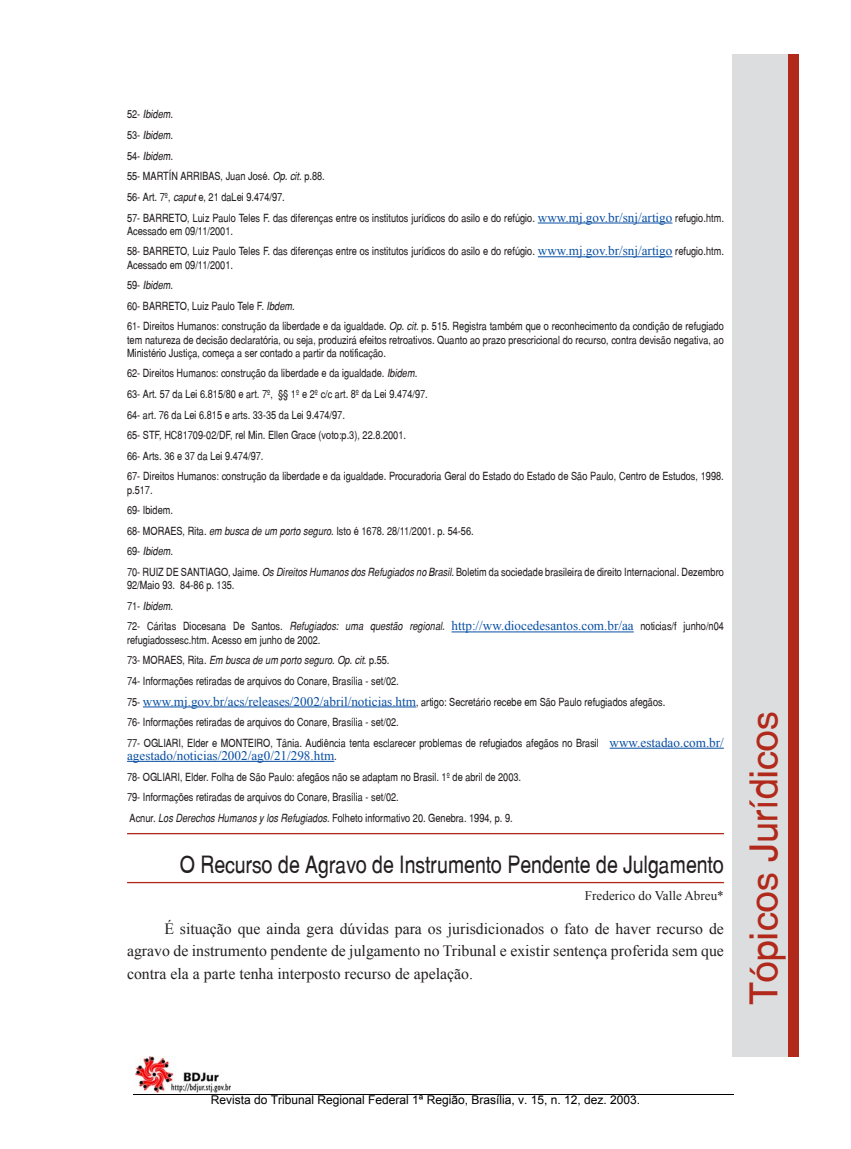
<style>
.page{position:relative;width:851px;height:1149px;background:#fff}
.page>*{position:absolute;margin:0;border:0;box-sizing:border-box;transform-origin:0 0}
.t1{font:37.95px "Switzerland Narrow Plain";color:#b1291a;scale:1.21 1}
.t2{font:23.7px "Switzerland Narrow Plain";color:#231f20}
.t3{font:15.75px/22.4px "Times New Roman";color:#231f20;text-align:justify}
.t4{font:13.2px "Times New Roman";color:#094fa3}
.t5{font:13.2px "Times New Roman";color:#231f20}
.t6{font:12px "Arial";color:#000}
.t7{font:11.25px/20.5px "Switzerland Narrow Plain";color:#231f20}
.t8{font:italic 11.25px/20.5px "Switzerland Narrow";color:#231f20;text-align:justify}
.s1{font-family:"Switzerland Narrow Plain";font-style:normal}
.s2{font-family:"Switzerland Narrow";font-style:italic}
.s3{font-family:"Times New Roman";font-size:13.2px;color:#094fa3}
.s4{font-family:"Switzerland Narrow Plain";font-size:11.25px;color:#231f20}
</style>
<div class="page">
<hr style="left:127px;top:832px;width:596px;height:2px;background:#b1291a">
<hr style="left:127px;top:881px;width:596px;height:2px;background:#b1291a">
<hr style="left:537px;top:222px;width:135px;height:1px;background:#094fa3">
<hr style="left:537px;top:256px;width:135px;height:1px;background:#094fa3">
<hr style="left:451px;top:631px;width:182px;height:1px;background:#094fa3">
<hr style="left:143px;top:706px;width:273px;height:1px;background:#094fa3">
<hr style="left:609px;top:747px;width:114px;height:1px;background:#094fa3">
<hr style="left:127px;top:760px;width:207px;height:1px;background:#094fa3">
<div style="left:732px;top:54px;width:61px;height:1002px;background:#dcdddf"></div>
<div style="left:788px;top:54px;width:10px;height:1002px;background:#b1291a"></div>
<img style="left:136px;top:1056px;width:94px;height:36px">
<hr style="left:134px;top:1093px;width:600px;height:1px;background:#000">
<p class="t8" style="left:127px;top:104px;width:47px"><span class="s1">52-</span> Ibidem<span class="s1">.<br>53-</span> Ibidem<span class="s1">.<br>54-</span> Ibidem<span class="s1">.</span></p>
<p class="t7" style="left:127px;top:166px;width:598px">55- MARTÍN ARRIBAS, Juan José. <span class="s2">Op. cit</span>. p.88.<br>56- Art. 7º, <span class="s2">caput</span> e, 21 daLei 9.474/97.<br>57- BARRETO, Luiz Paulo Teles F. das diferenças entre os institutos jurídicos do asilo e do refúgio. <span class="s3">www.mj.gov.br/snj/artigo</span> refugio.htm.</p>
<p class="t7" style="left:127px;top:220px;width:598px">Acessado em 09/11/2001.<br>58- BARRETO, Luiz Paulo Teles F. das diferenças entre os institutos jurídicos do asilo e do refúgio. <span class="s3">www.mj.gov.br/snj/artigo</span> refugio.htm.</p>
<p class="t7" style="left:127px;top:254px;width:107px">Acessado em 09/11/2001.</p>
<p class="t8" style="left:127px;top:274px;width:47px"><span class="s1">59-</span> Ibidem<span class="s1">.</span></p>
<p class="t7" style="left:127px;top:295px;width:598px">60- BARRETO, Luiz Paulo Tele F. <span class="s2">Ibdem</span>.<br>61- Direitos Humanos: construção da liberdade e da igualdade. <span class="s2">Op. cit</span>. p. 515. Registra também que o reconhecimento da condição de refugiado</p>
<p class="t7" style="left:127px;top:332px;width:598px;line-height:13.2px">tem natureza de decisão declaratória, ou seja, produzirá efeitos retroativos. Quanto ao prazo prescricional do recurso, contra devisão negativa, ao<br>Ministério Justiça, começa a ser contado a partir da notificação.</p>
<p class="t7" style="left:127px;top:363px;width:598px">62- Direitos Humanos: construção da liberdade e da igualdade. <span class="s2">Ibidem</span>.<br>63- Art. 57 da Lei 6.815/80 e art. 7º, §§ 1º e 2º c/c art. 8º da Lei 9.474/97.<br>64- art. 76 da Lei 6.815 e arts. 33-35 da Lei 9.474/97.<br>65- STF, HC81709-02/DF, rel Min. Ellen Grace (voto:p.3), 22.8.2001.<br>66- Arts. 36 e 37 da Lei 9.474/97.<br>67- Direitos Humanos: construção da liberdade e da igualdade. Procuradoria Geral do Estado do Estado de São Paulo, Centro de Estudos, 1998.</p>
<p class="t7" style="left:127px;top:479px;width:348px">p.517.<br>69- Ibidem.<br>68- MORAES, Rita. <span class="s2">em busca de um porto seguro</span>. Isto é 1678. 28/11/2001. p. 54-56.</p>
<p class="t8" style="left:127px;top:540px;width:47px"><span class="s1">69-</span> Ibidem<span class="s1">.</span></p>
<p class="t7" style="left:127px;top:565px;width:598px;line-height:13.2px">70- RUIZ DE SANTIAGO, Jaime. <span class="s2">Os Direitos Humanos dos Refugiados no Brasil</span>. Boletim da sociedade brasileira de direito Internacional. Dezembro<br>92/Maio 93. 84-86 p. 135.</p>
<p class="t8" style="left:127px;top:595px;width:47px"><span class="s1">71-</span> Ibidem<span class="s1">.</span></p>
<p class="t7" style="left:127px;top:619px;width:598px;line-height:13.2px">72- Cáritas Diocesana De Santos. <span class="s2">Refugiados: uma questão regional.</span> <span class="s3">http://ww.diocedesantos.com.br/aa</span> noticias/f junho/n04 refugiadossesc.htm. Acesso em junho de 2002.</p>
<p class="t8" style="left:127px;top:649px;width:264px"><span class="s1">73- MORAES, Rita.</span> Em busca de um porto seguro<span class="s1">.</span> Op. cit<span class="s1">. p.55.</span></p>
<p class="t7" style="left:127px;top:670px;width:598px">74- Informações retiradas de arquivos do Conare, Brasília - set/02.<br>75- <span class="s3">www.mj.gov.br/acs/releases/2002/abril/noticias.htm</span>, artigo: Secretário recebe em São Paulo refugiados afegãos.<br>76- Informações retiradas de arquivos do Conare, Brasília - set/02.<br>77- OGLIARI, Elder e MONTEIRO, Tânia. Audiência tenta esclarecer problemas de refugiados afegãos no Brasil <span class="s3">www.estadao.com.br/</span></p>
<p class="t4" style="left:127px;top:746px;width:211px">agestado/noticias/2002/ag0/21/298.htm<span class="s4">.</span></p>
<p class="t7" style="left:127px;top:765px;width:395px">78- OGLIARI, Elder. Folha de São Paulo: afegãos não se adaptam no Brasil. 1º de abril de 2003.<br>79- Informações retiradas de arquivos do Conare, Brasília - set/02.<br>Acnur. <span class="s2">Los Derechos Humanos y los Refugiados</span>. Folheto informativo 20. Genebra. 1994, p. 9.</p>
<h2 class="t2" style="left:180px;top:849px;width:545px">O Recurso de Agravo de Instrumento Pendente de Julgamento</h2>
<p class="t5" style="left:585px;top:886px;width:140px">Frederico do Valle Abreu*</p>
<h3 class="t3" style="left:127px;top:916px;width:598px;text-indent:37px">É situação que ainda gera dúvidas para os jurisdicionados o fato de haver recurso de agravo de instrumento pendente de julgamento no Tribunal e existir sentença proferida sem que contra ela a parte tenha interposto recurso de apelação.</h3>
<h1 class="t1" style="left:740px;top:1004px;width:244px;rotate:-90deg">Tópicos Jurídicos</h1>
<p class="t6" style="left:211px;top:1091px;width:431px">Revista do Tribunal Regional Federal 1ª Região, Brasília, v. 15, n. 12, dez. 2003.</p>
</div>
